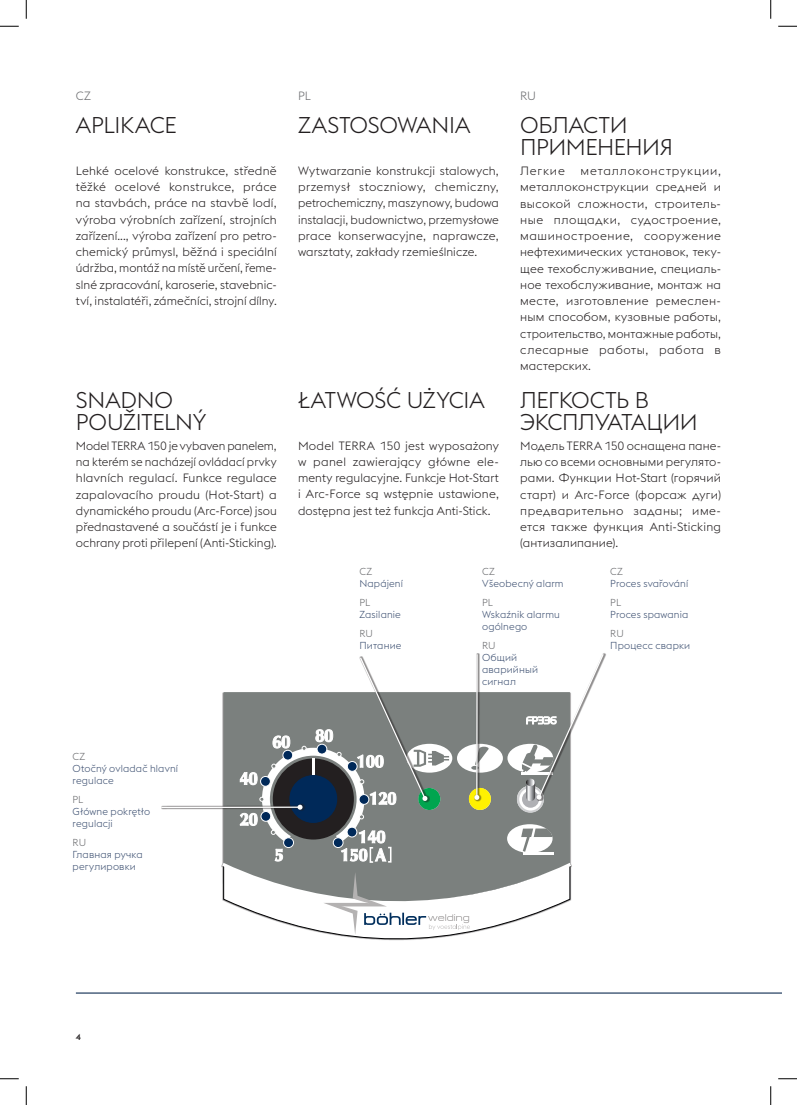
<style>
.page{position:relative;width:797px;height:1105px;background:#fff}
.page>*{position:absolute;margin:0;border:0;box-sizing:border-box;transform-origin:0 0}
.HL-2_single_column{font:300 22.5px/22.5px "voestalpine";letter-spacing:-.015em;color:#231f20}
.Copy_9_5_13_IT{font:300 11.88px/16.2px "voestalpine";letter-spacing:.01em;color:#231f20;text-align:justify}
.Language_single_colu{font:300 11.88px "voestalpine";color:#6c6d70}
.Caption_language{font:300 10px/12px "voestalpine";letter-spacing:.015em;color:#3e5172}
.Caption_language-2{font:300 10px "voestalpine";color:#6c6d70}
.t1{font:500 8.75px "voestalpine";color:#231f20}
</style>
<div class="page">
<hr style="left:76px;top:992px;width:705px;height:2px;background:#284264">
<div style="left:161px;top:803px;width:144px;height:8px;background:#231f20;opacity:.5"></div>
<hr style="left:161px;top:806px;width:139px;height:2px;background:#fff">
<svg style="left:219px;top:653px;width:386px;height:288px"></svg>
<svg style="left:0;top:25px;width:19px;height:2px"></svg>
<svg style="left:778px;top:25px;width:19px;height:2px"></svg>
<svg style="left:0;top:1078px;width:19px;height:1px"></svg>
<svg style="left:778px;top:1078px;width:19px;height:1px"></svg>
<svg style="left:25px;top:0;width:2px;height:19px"></svg>
<svg style="left:25px;top:1086px;width:2px;height:19px"></svg>
<svg style="left:770px;top:0;width:1px;height:19px"></svg>
<svg style="left:770px;top:1086px;width:1px;height:19px"></svg>
<p class="Language_single_colu" style="left:76px;top:89px;width:17px">CZ</p>
<p class="HL-2_single_column" style="left:76px;top:114px;width:102px">APLIKACE</p>
<p class="Copy_9_5_13_IT" style="left:76px;top:163px;width:202px">Lehké ocelové konstrukce, středně těžké ocelové konstrukce, práce na stavbách, práce na stavbě lodí, výroba výrobních zařízení, strojních zařízení..., výroba zařízení pro petro&shy;chemický průmysl, běžná i speciální údržba, montáž na místě určení, řeme&shy;slné zpracování, karoserie, stavebnic&shy;tví, instalatéři, zámečníci, strojní dílny.</p>
<p class="HL-2_single_column" style="left:76px;top:388px;width:132px">SNADNO<br>POUŽITELNÝ</p>
<p class="Copy_9_5_13_IT" style="left:76px;top:438px;width:202px">Model TERRA 150 je vybaven panelem, na kterém se nacházejí ovládací prvky hlavních regulací. Funkce regulace zapalovacího proudu (Hot-Start) a dynamického proudu (Arc-Force) jsou přednastavené a součástí je i funkce ochrany proti přilepení (Anti-Sticking).</p>
<p class="Language_single_colu" style="left:298px;top:89px;width:14px">PL</p>
<p class="HL-2_single_column" style="left:298px;top:114px;width:174px">ZASTOSOWANIA</p>
<p class="Copy_9_5_13_IT" style="left:298px;top:163px;width:202px">Wytwarzanie konstrukcji stalowych, przemysł stoczniowy, chemiczny, petrochemiczny, maszynowy, budowa instalacji, budownictwo, przemysłowe prace konserwacyjne, naprawcze, warsztaty, zakłady rzemieślnicze.</p>
<p class="Language_single_colu" style="left:520px;top:89px;width:17px">RU</p>
<p class="HL-2_single_column" style="left:520px;top:114px;width:154px">ОБЛАСТИ<br>ПРИМЕНЕНИЯ</p>
<p class="Copy_9_5_13_IT" style="left:520px;top:163px;width:46px">Легкие</p>
<p class="Copy_9_5_13_IT" style="left:520px;top:163px;width:202px;text-indent:60px">металлоконструкции, металлоконструкции средней и высокой сложности, строитель&shy;ные площадки, судостроение, машиностроение, сооружение нефтехимических установок, теку&shy;щее техобслуживание, специаль&shy;ное техобслуживание, монтаж на месте, изготовление ремеслен&shy;ным способом, кузовные работы, строительство, монтажные работы, слесарные работы, работа в мастерских.</p>
<p class="HL-2_single_column" style="left:298px;top:388px;width:188px">ŁATWOŚĆ UŻYCIA</p>
<p class="Copy_9_5_13_IT" style="left:298px;top:437px;width:202px">Model TERRA 150 jest wyposażony w panel zawierający główne ele&shy;menty regulacyjne. Funkcje Hot-Start i Arc-Force są wstępnie ustawione, dostępna jest też funkcja Anti-Stick.</p>
<p class="HL-2_single_column" style="left:520px;top:388px;width:179px">ЛЕГКОСТЬ В<br>ЭКСПЛУАТАЦИИ</p>
<p class="Copy_9_5_13_IT" style="left:520px;top:438px;width:202px">Модель TERRA 150 оснащена пане&shy;лью со всеми основными регулято&shy;рами. Функции Hot-Start (горячий старт) и Arc-Force (форсаж дуги) предварительно заданы; име&shy;ется также функция Anti-Sticking (антизалипание).</p>
<p class="Caption_language-2" style="left:610px;top:565px;width:14px">CZ</p>
<p class="Caption_language" style="left:610px;top:577px;width:79px">Proces svařování</p>
<p class="Caption_language-2" style="left:610px;top:597px;width:12px">PL</p>
<p class="Caption_language" style="left:610px;top:608px;width:79px">Proces spawania</p>
<p class="Caption_language-2" style="left:610px;top:628px;width:15px">RU</p>
<p class="Caption_language" style="left:610px;top:639px;width:81px">Процесс сварки</p>
<p class="Caption_language-2" style="left:359px;top:565px;width:14px">CZ</p>
<p class="Caption_language" style="left:359px;top:577px;width:45px">Napájení</p>
<p class="Caption_language-2" style="left:359px;top:597px;width:12px">PL</p>
<p class="Caption_language" style="left:359px;top:608px;width:43px">Zasilanie</p>
<p class="Caption_language-2" style="left:359px;top:628px;width:15px">RU</p>
<p class="Caption_language" style="left:359px;top:639px;width:44px">Питание</p>
<p class="Caption_language-2" style="left:482px;top:565px;width:14px">CZ</p>
<p class="Caption_language" style="left:482px;top:577px;width:83px">Všeobecný alarm</p>
<p class="Caption_language-2" style="left:482px;top:597px;width:12px">PL</p>
<p class="Caption_language" style="left:482px;top:608px;width:79px">Wskaźnik alarmu ogólnego</p>
<p class="Caption_language-2" style="left:482px;top:640px;width:15px">RU</p>
<p class="Caption_language" style="left:482px;top:651px;width:57px">Общий аварийный сигнал</p>
<p class="Caption_language-2" style="left:73px;top:751px;width:14px">CZ</p>
<p class="Caption_language" style="left:73px;top:762px;width:107px">Otočný ovladač hlavní regulace</p>
<p class="Caption_language-2" style="left:73px;top:794px;width:12px">PL</p>
<p class="Caption_language" style="left:73px;top:805px;width:79px">Główne pokrętło</p>
<p class="Caption_language" style="left:73px;top:817px;width:42px">regulacji</p>
<p class="Caption_language-2" style="left:73px;top:837px;width:15px">RU</p>
<p class="Caption_language" style="left:73px;top:849px;width:72px">Главная ручка регулировки</p>
<p class="t1" style="left:76px;top:1031px;width:7px">4</p>
</div>
